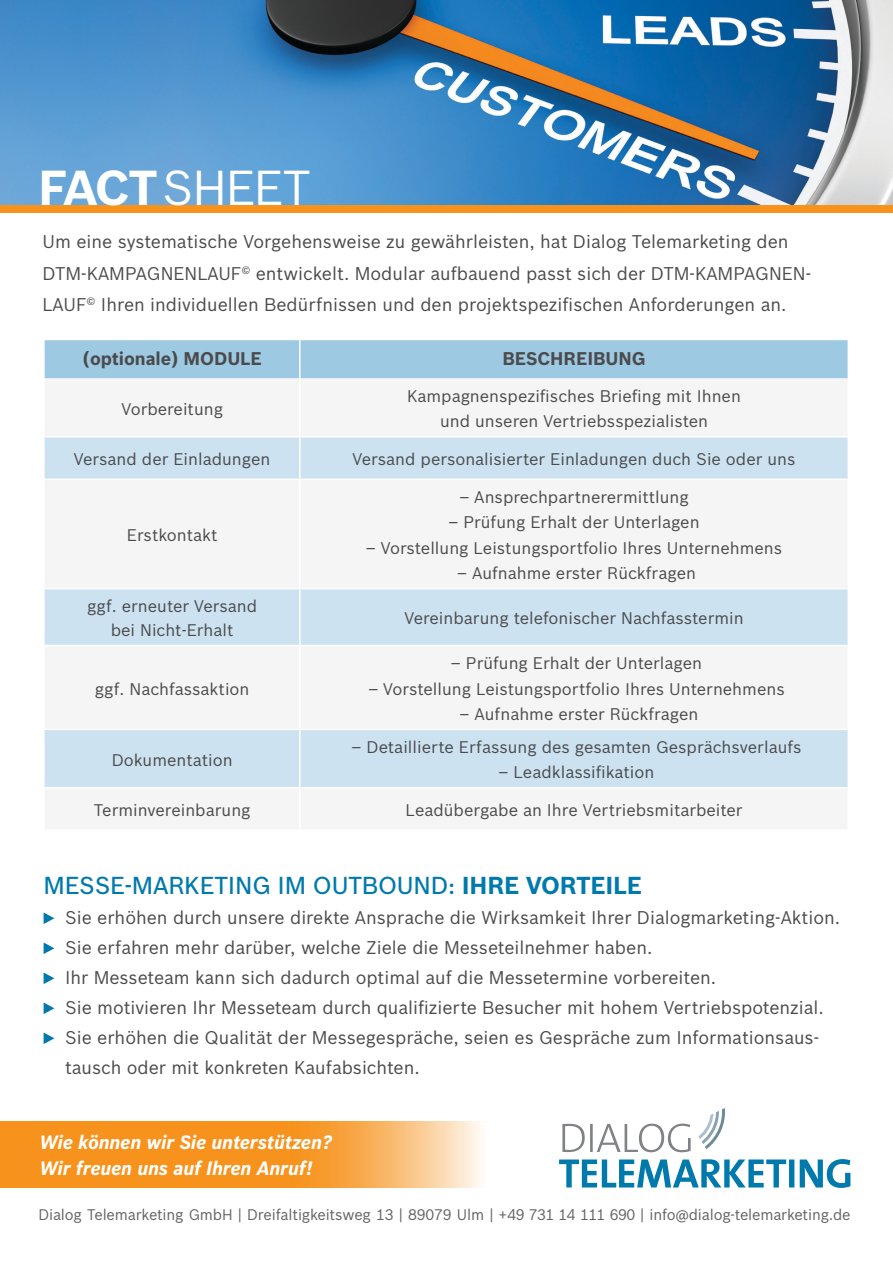
<style>
.page{position:relative;width:893px;height:1263px;background:#fff}
.page>*{position:absolute;margin:0;border:0;box-sizing:border-box;transform-origin:0 0}
.Intro_Paragraph{font:48px "Bosch Sans";letter-spacing:-.025em;color:#fff}
.t1{font:500 24px "Bosch Sans";letter-spacing:-.01em;color:#0079ad}
.t2{font:italic 700 18.9px/25.5px "Bosch Sans";letter-spacing:-.01em;color:#fff}
.t3{font:18px/31.5px "Bosch Sans";color:#4b4b4d}
.t4{font:700 18px "Bosch Sans";letter-spacing:-.005em;color:#4b4b4d}
.t5{font:16.5px/25.5px "Bosch Sans";color:#4b4b4d;text-align:center}
.t6{font:15px "Bosch Sans";letter-spacing:-.01em;color:#636366}
.s1{font-weight:700}
</style>
<div class="page">
<svg style="left:0;top:1122px;width:569px;height:66px;background:#f9b05a"></svg>
<img style="left:81px;top:0;width:812px;height:205px">
<img style="left:0;top:0;width:81px;height:205px">
<div style="left:0;top:205px;width:893px;height:7px;background:#f7931d"></div>
<div style="left:45px;top:340px;width:803px;height:38px;background:#9dc9e2"></div>
<svg style="left:45px;top:438px;width:803px;height:349px;fill:#f5f5f6"></svg>
<hr style="left:299px;top:340px;width:2px;height:38px;background:#fff">
<hr style="left:299px;top:438px;width:2px;height:41px;background:#fff">
<hr style="left:299px;top:480px;width:2px;height:108px;background:#fff">
<hr style="left:299px;top:589px;width:2px;height:56px;background:#fff">
<hr style="left:299px;top:646px;width:2px;height:83px;background:#fff">
<hr style="left:299px;top:730px;width:2px;height:57px;background:#fff">
<hr style="left:45px;top:479px;width:255px;height:1px;background:#fff">
<hr style="left:45px;top:588px;width:255px;height:1px;background:#fff">
<hr style="left:45px;top:645px;width:255px;height:1px;background:#fff">
<hr style="left:45px;top:729px;width:255px;height:1px;background:#fff">
<hr style="left:300px;top:479px;width:549px;height:1px;background:#fff">
<hr style="left:300px;top:588px;width:549px;height:1px;background:#fff">
<hr style="left:300px;top:645px;width:549px;height:1px;background:#fff">
<hr style="left:300px;top:729px;width:549px;height:1px;background:#fff">
<svg style="left:44px;top:912px;width:10px;height:12px"></svg>
<svg style="left:44px;top:942px;width:10px;height:12px"></svg>
<svg style="left:44px;top:972px;width:10px;height:12px"></svg>
<svg style="left:44px;top:1002px;width:10px;height:12px"></svg>
<svg style="left:44px;top:1032px;width:10px;height:12px"></svg>
<svg style="left:559px;top:1159px;width:291px;height:29px"></svg>
<svg style="left:562px;top:1108px;width:163px;height:44px"></svg>
<p class="Intro_Paragraph" style="left:38px;top:152px;width:274px"><span class="s1">FACT</span>SHEET</p>
<p class="t3" style="left:43px;top:225px;width:770px">Um eine systematische Vorgehensweise zu gewährleisten, hat Dialog Telemarketing den<br>DTM-KAMPAGNENLAUF<sup>©</sup> entwickelt. Modular aufbauend passt sich der DTM-KAMPAGNEN-<br>LAUF<sup>©</sup> Ihren individuellen Bedürfnissen und den projektspezifischen Anforderungen an.</p>
<p class="t4" style="left:83px;top:345px;width:181px">(optionale) MODULE</p>
<p class="t4" style="left:502px;top:345px;width:145px">BESCHREIBUNG</p>
<p class="t5" style="left:121px;top:395px;width:103px">Vorbereitung</p>
<p class="t5" style="left:407px;top:382px;width:335px">Kampagnenspezifisches Briefing mit Ihnen und unseren Vertriebsspezialisten</p>
<p class="t5" style="left:74px;top:445px;width:198px">Versand der Einladungen</p>
<p class="t5" style="left:353px;top:445px;width:444px">Versand personalisierter Einladungen duch Sie oder uns</p>
<p class="t5" style="left:127px;top:521px;width:92px">Erstkontakt</p>
<p class="t5" style="left:87px;top:593px;width:171px;line-height:24px">ggf. erneuter Versand bei Nicht-Erhalt</p>
<p class="t5" style="left:95px;top:675px;width:156px">ggf. Nachfassaktion</p>
<p class="t5" style="left:112px;top:746px;width:123px">Dokumentation</p>
<p class="t5" style="left:459px;top:483px;width:231px">– Ansprechpartnerermittlung</p>
<p class="t5" style="left:448px;top:508px;width:253px">– Prüfung Erhalt der Unterlagen</p>
<p class="t5" style="left:366px;top:534px;width:418px">– Vorstellung Leistungsportfolio Ihres Unternehmens</p>
<p class="t5" style="left:457px;top:559px;width:240px">– Aufnahme erster Rückfragen</p>
<p class="t5" style="left:404px;top:604px;width:341px">Vereinbarung telefonischer Nachfasstermin</p>
<p class="t5" style="left:451px;top:649px;width:253px">– Prüfung Erhalt der Unterlagen</p>
<p class="t5" style="left:368px;top:675px;width:418px">– Vorstellung Leistungsportfolio Ihres Unternehmens</p>
<p class="t5" style="left:460px;top:700px;width:240px">– Aufnahme erster Rückfragen</p>
<p class="t5" style="left:352px;top:733px;width:451px">– Detaillierte Erfassung des gesamten Gesprächsverlaufs</p>
<p class="t5" style="left:499px;top:758px;width:157px">– Leadklassifikation</p>
<p class="t5" style="left:94px;top:796px;width:158px">Terminvereinbarung</p>
<p class="t5" style="left:406px;top:796px;width:338px">Leadübergabe an Ihre Vertriebsmitarbeiter</p>
<p class="t1" style="left:44px;top:868px;width:600px">MESSE-MARKETING IM OUTBOUND: <span class="s1">IHRE VORTEILE</span></p>
<p class="t3" style="left:65px;top:900px;width:777px">Sie erhöhen durch unsere direkte Ansprache die Wirksamkeit Ihrer Dialogmarketing-Aktion.</p>
<p class="t3" style="left:65px;top:930px;width:589px">Sie erfahren mehr darüber, welche Ziele die Messeteilnehmer haben.</p>
<p class="t3" style="left:65px;top:960px;width:653px">Ihr Messeteam kann sich dadurch optimal auf die Messetermine vorbereiten.</p>
<p class="t3" style="left:65px;top:990px;width:760px">Sie motivieren Ihr Messeteam durch qualifizierte Besucher mit hohem Vertriebspotenzial.</p>
<p class="t3" style="left:65px;top:1021px;width:755px;line-height:30px">Sie erhöhen die Qualität der Messegespräche, seien es Gespräche zum Informationsaus&shy;tausch oder mit konkreten Kaufabsichten.</p>
<p class="t2" style="left:39px;top:1128px;width:294px">Wie können wir Sie unterstützen?<br>Wir freuen uns auf Ihren Anruf!</p>
<p class="t6" style="left:38px;top:1203px;width:814px">Dialog Telemarketing GmbH | Dreifaltigkeitsweg 13 | 89079 Ulm | + 49 731 14 111 690 | info@dialog-telemarketing.de</p>
</div>
